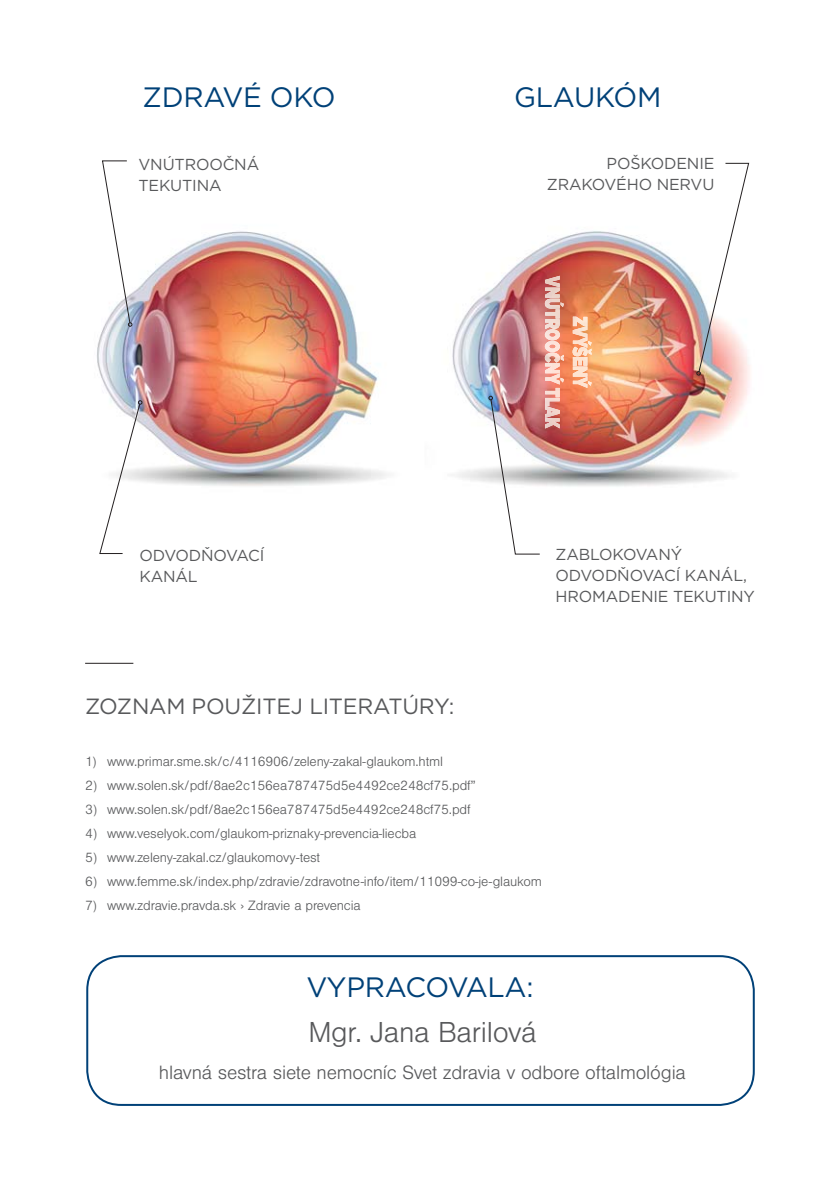
<style>
.page{position:relative;width:840px;height:1191px;background:#fff}
.page>*{position:absolute;margin:0;border:0;box-sizing:border-box;transform-origin:0 0}
.t1{font:300 30px "Nimbus San";letter-spacing:-.01em;color:#58595b}
.t2{font:28px "Gotham";letter-spacing:-.01em;color:#004178}
.t3{font:22px "Gotham";letter-spacing:-.01em;color:#58595b}
.t4{font:300 20px "Nimbus San";letter-spacing:-.01em;color:#58595b}
.t5{font:15.8px/21.2px "Gotham";letter-spacing:-.01em;color:#58595b}
.t6{font:300 14px "Nimbus San";letter-spacing:-.01em;color:#58595b}
</style>
<div class="page">
<img style="left:97px;top:231px;width:290px;height:255px">
<img style="left:452px;top:231px;width:298px;height:256px">
<img style="left:544px;top:276px;width:19px;height:152px">
<img style="left:572px;top:317px;width:19px;height:71px">
<svg style="left:101px;top:160px;width:31px;height:167px"></svg>
<svg style="left:99px;top:400px;width:43px;height:154px"></svg>
<svg style="left:488px;top:396px;width:52px;height:159px"></svg>
<svg style="left:696px;top:162px;width:53px;height:213px"></svg>
<div style="left:86px;top:955px;width:668px;height:151px;border:2px solid #004178;border-radius:34px"></div>
<hr style="left:85px;top:663px;width:48px;height:1px;background:#231f20">
<h2 class="t2" style="left:142px;top:85px;width:194px">ZDRAVÉ OKO</h2>
<h2 class="t2" style="left:514px;top:85px;width:149px">GLAUKÓM</h2>
<p class="t5" style="left:138px;top:155px;width:122px">VNÚTROOČNÁ<br>TEKUTINA</p>
<p class="t5" style="left:546px;top:154px;width:169px;text-align:right">POŠKODENIE<br>ZRAKOVÉHO NERVU</p>
<p class="t5" style="left:139px;top:545px;width:126px">ODVODŇOVACÍ<br>KANÁL</p>
<p class="t5" style="left:555px;top:545px;width:201px">ZABLOKOVANÝ<br>ODVODŇOVACÍ KANÁL,<br>HROMADENIE TEKUTINY</p>
<h3 class="t3" style="left:85px;top:696px;width:370px">ZOZNAM POUŽITEJ LITERATÚRY:</h3>
<p class="t6" style="left:85px;top:755px;width:359px">1) www.primar.sme.sk/c/4116906/zeleny-zakal-glaukom.html</p>
<p class="t6" style="left:85px;top:779px;width:392px">2) www.solen.sk/pdf/8ae2c156ea787475d5e4492ce248cf75.pdf”</p>
<p class="t6" style="left:85px;top:803px;width:387px">3) www.solen.sk/pdf/8ae2c156ea787475d5e4492ce248cf75.pdf</p>
<p class="t6" style="left:85px;top:827px;width:332px">4) www.veselyok.com/glaukom-priznaky-prevencia-liecba</p>
<p class="t6" style="left:85px;top:851px;width:236px">5) www.zeleny-zakal.cz/glaukomovy-test</p>
<p class="t6" style="left:85px;top:875px;width:458px">6) www.femme.sk/index.php/zdravie/zdravotne-info/item/11099-co-je-glaukom</p>
<p class="t6" style="left:85px;top:899px;width:277px">7) www.zdravie.pravda.sk › Zdravie a prevencia</p>
<h2 class="t2" style="left:306px;top:974px;width:228px">VYPRACOVALA:</h2>
<h1 class="t1" style="left:308px;top:1020px;width:229px">Mgr. Jana Barilová</h1>
<h3 class="t4" style="left:159px;top:1064px;width:528px">hlavná sestra siete nemocníc Svet zdravia v odbore oftalmológia</h3>
</div>
